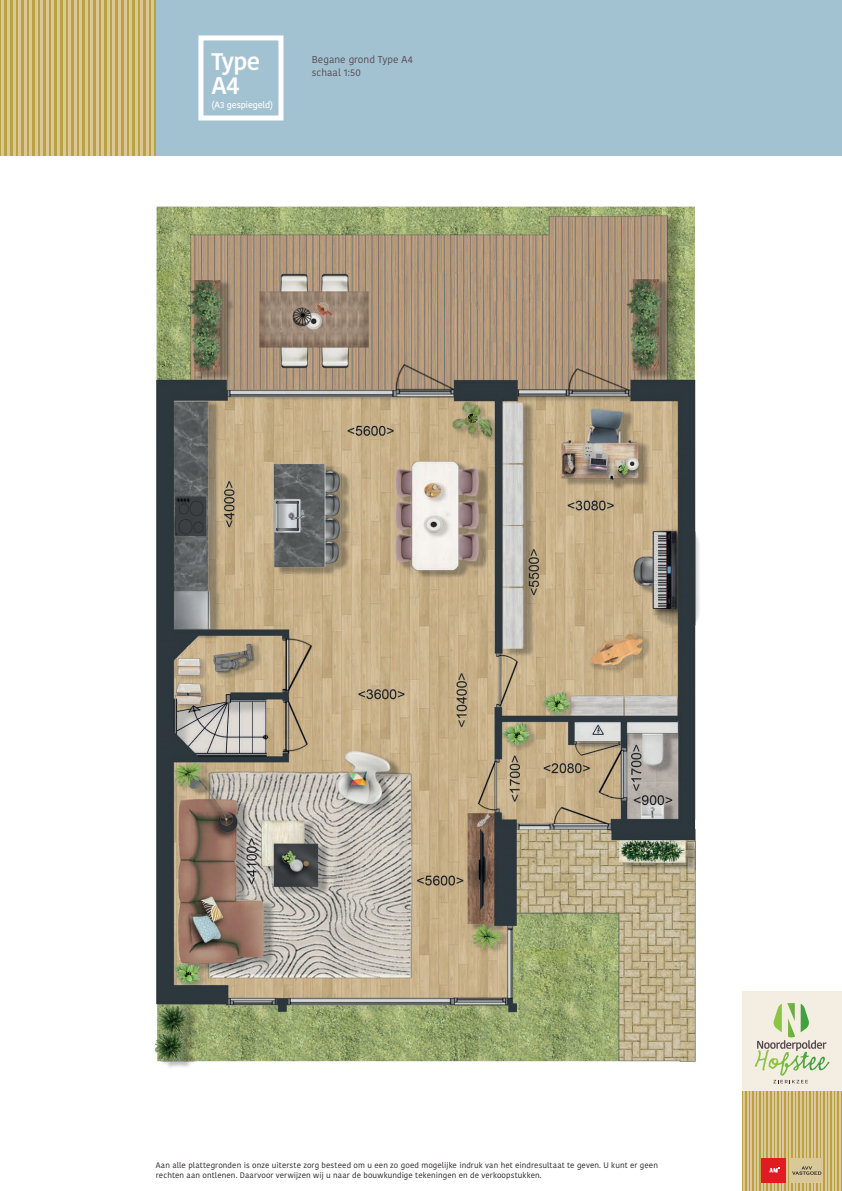
<style>
.page{position:relative;width:842px;height:1191px;background:#fff}
.page>*{position:absolute;margin:0;border:0;box-sizing:border-box;transform-origin:0 0}
.t1{font:600 24px "Kohinoor Bangla";letter-spacing:-.03em;color:#fff}
.t2{font:10px "Kohinoor Telugu";letter-spacing:.005em;color:#574850}
.t3{font:500 9px "Kohinoor Telugu";letter-spacing:-.02em;color:#fff}
.t4{font:8px/10px "Kohinoor Telugu";letter-spacing:.015em;color:#231f20}
</style>
<div class="page">
<div style="left:742px;top:991px;width:100px;height:100px;background:#f3eee1"></div>
<div style="left:742px;top:1091px;width:100px;height:100px;background:#bda044"></div>
<hr style="left:743px;top:1091px;width:2px;height:100px;background:#dac998">
<hr style="left:747px;top:1091px;width:2px;height:100px;background:#dac998">
<hr style="left:750px;top:1091px;width:2px;height:100px;background:#dac998">
<hr style="left:754px;top:1091px;width:2px;height:100px;background:#dac998">
<hr style="left:757px;top:1091px;width:2px;height:100px;background:#dac998">
<hr style="left:761px;top:1091px;width:2px;height:100px;background:#dac998">
<hr style="left:764px;top:1091px;width:2px;height:100px;background:#dac998">
<hr style="left:768px;top:1091px;width:2px;height:100px;background:#dac998">
<hr style="left:772px;top:1091px;width:1px;height:100px;background:#dac998">
<hr style="left:775px;top:1091px;width:2px;height:100px;background:#dac998">
<hr style="left:779px;top:1091px;width:2px;height:100px;background:#dac998">
<hr style="left:782px;top:1091px;width:2px;height:100px;background:#dac998">
<hr style="left:786px;top:1091px;width:2px;height:100px;background:#dac998">
<hr style="left:789px;top:1091px;width:2px;height:100px;background:#dac998">
<hr style="left:793px;top:1091px;width:2px;height:100px;background:#dac998">
<hr style="left:796px;top:1091px;width:2px;height:100px;background:#dac998">
<hr style="left:800px;top:1091px;width:2px;height:100px;background:#dac998">
<hr style="left:804px;top:1091px;width:1px;height:100px;background:#dac998">
<hr style="left:807px;top:1091px;width:2px;height:100px;background:#dac998">
<hr style="left:811px;top:1091px;width:1px;height:100px;background:#dac998">
<hr style="left:814px;top:1091px;width:2px;height:100px;background:#dac998">
<hr style="left:818px;top:1091px;width:2px;height:100px;background:#dac998">
<hr style="left:821px;top:1091px;width:2px;height:100px;background:#dac998">
<hr style="left:825px;top:1091px;width:2px;height:100px;background:#dac998">
<hr style="left:828px;top:1091px;width:2px;height:100px;background:#dac998">
<hr style="left:832px;top:1091px;width:2px;height:100px;background:#dac998">
<hr style="left:835px;top:1091px;width:2px;height:100px;background:#dac998">
<hr style="left:839px;top:1091px;width:2px;height:100px;background:#dac998">
<div style="left:761px;top:1158px;width:25px;height:25px;background:#e21a21"></div>
<svg style="left:769px;top:1167px;width:10px;height:5px"></svg>
<svg style="left:773px;top:1080px;width:35px;height:3px"></svg>
<svg style="left:757px;top:1003px;width:69px;height:71px"></svg>
<div style="left:791px;top:1158px;width:32px;height:25px;background:#dac998"></div>
<svg style="left:792px;top:1166px;width:29px;height:8px"></svg>
<div style="left:0;top:0;width:842px;height:156px;background:#a3c2d1"></div>
<div style="left:0;top:0;width:156px;height:156px;background:#bda044"></div>
<hr style="left:1px;top:0;width:3px;height:156px;background:#dac998">
<hr style="left:7px;top:0;width:3px;height:156px;background:#dac998">
<hr style="left:13px;top:0;width:2px;height:156px;background:#dac998">
<hr style="left:18px;top:0;width:3px;height:156px;background:#dac998">
<hr style="left:24px;top:0;width:3px;height:156px;background:#dac998">
<hr style="left:29px;top:0;width:3px;height:156px;background:#dac998">
<hr style="left:35px;top:0;width:3px;height:156px;background:#dac998">
<hr style="left:40px;top:0;width:3px;height:156px;background:#dac998">
<hr style="left:46px;top:0;width:3px;height:156px;background:#dac998">
<hr style="left:52px;top:0;width:2px;height:156px;background:#dac998">
<hr style="left:57px;top:0;width:3px;height:156px;background:#dac998">
<hr style="left:63px;top:0;width:2px;height:156px;background:#dac998">
<hr style="left:68px;top:0;width:3px;height:156px;background:#dac998">
<hr style="left:74px;top:0;width:3px;height:156px;background:#dac998">
<hr style="left:79px;top:0;width:3px;height:156px;background:#dac998">
<hr style="left:85px;top:0;width:3px;height:156px;background:#dac998">
<hr style="left:90px;top:0;width:3px;height:156px;background:#dac998">
<hr style="left:96px;top:0;width:3px;height:156px;background:#dac998">
<hr style="left:101px;top:0;width:3px;height:156px;background:#dac998">
<hr style="left:107px;top:0;width:3px;height:156px;background:#dac998">
<hr style="left:113px;top:0;width:2px;height:156px;background:#dac998">
<hr style="left:118px;top:0;width:3px;height:156px;background:#dac998">
<hr style="left:124px;top:0;width:2px;height:156px;background:#dac998">
<hr style="left:129px;top:0;width:3px;height:156px;background:#dac998">
<hr style="left:135px;top:0;width:3px;height:156px;background:#dac998">
<hr style="left:140px;top:0;width:3px;height:156px;background:#dac998">
<hr style="left:146px;top:0;width:3px;height:156px;background:#dac998">
<hr style="left:151px;top:0;width:3px;height:156px;background:#dac998">
<div style="left:198px;top:35px;width:85px;height:85px;border:5px solid #fff"></div>
<img style="left:154px;top:206px;width:603px;height:861px">
<p class="t1" style="left:212px;top:42px;width:50px">Type</p>
<p class="t1" style="left:212px;top:66px;width:30px">A4</p>
<p class="t3" style="left:212px;top:100px;width:63px">(A3 gespiegeld)</p>
<p class="t2" style="left:312px;top:54px;width:102px">Begane grond Type A4</p>
<p class="t2" style="left:312px;top:67px;width:51px">schaal 1:50</p>
<p class="t4" style="left:156px;top:1160px;width:503px">Aan alle plattegronden is onze uiterste zorg besteed om u een zo goed mogelijke indruk van het eindresultaat te geven. U kunt er geen rechten aan ontlenen. Daarvoor verwijzen wij u naar de bouwkundige tekeningen en de verkoopstukken.</p>
</div>
